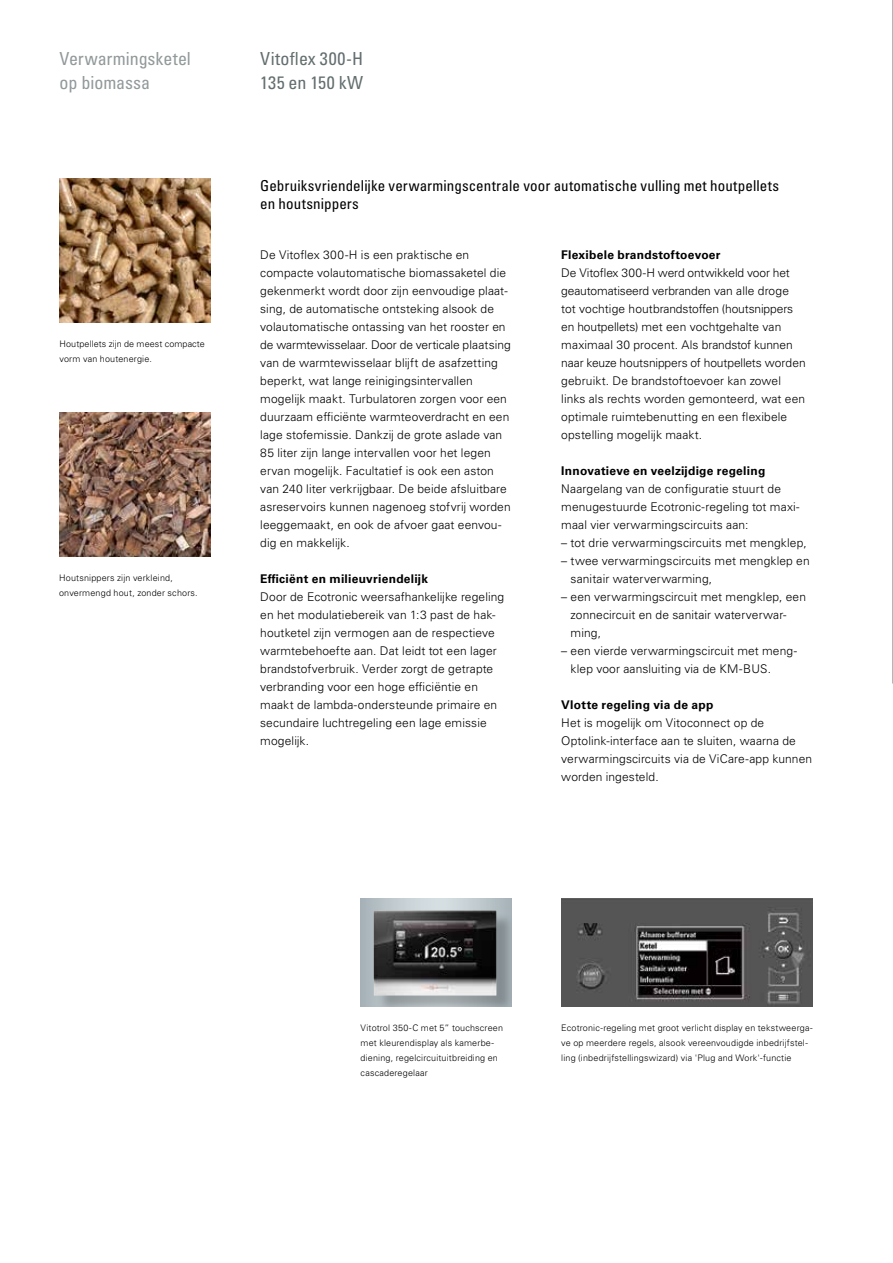
<style>
.page{position:relative;width:893px;height:1263px;background:#fff}
.page>*{position:absolute;margin:0;border:0;box-sizing:border-box;transform-origin:0 0}
.t1{font:condensed 18px/24px "Univers LTCYR 57";color:#92999a}
.t2{font:condensed 18px/24px "Univers LTCYR 57";letter-spacing:.02em;color:#636e6e}
.t3{font:condensed 15px/18px "Univers LTCYR 57";letter-spacing:.01em;color:#000}
.t4{font:300 12px/18px "Univers LTCYR 45";letter-spacing:.01em;color:#000}
.t5{font:700 12px "Univers LTCYR 65";letter-spacing:.02em;color:#000}
.t6{font:300 9px/15px "Univers LTCYR 45";letter-spacing:.02em;color:#000}
</style>
<div class="page">
<svg style="left:892px;top:0;width:1px;height:683px"></svg>
<img style="left:60px;top:179px;width:150px;height:144px">
<img style="left:60px;top:413px;width:150px;height:144px">
<svg style="left:361px;top:899px;width:150px;height:108px;background:#b7c1c6"></svg>
<div style="left:376px;top:913px;width:135px;height:94px;background:#000;opacity:.25"></div>
<img style="left:374px;top:910px;width:122px;height:85px">
<img style="left:562px;top:899px;width:250px;height:108px">
<h1 class="t1" style="left:60px;top:47px;width:133px">Verwarmingsketel op biomassa</h1>
<p class="t6" style="left:60px;top:336px;width:147px">Houtpellets zijn de meest compacte vorm van houtenergie.</p>
<p class="t6" style="left:59px;top:570px;width:140px">Houtsnippers zijn verkleind, onvermengd hout, zonder schors.</p>
<h1 class="t2" style="left:260px;top:47px;width:105px">Vitoflex 300-H<br>135 en 150 kW</h1>
<p class="t3" style="left:260px;top:176px;width:520px">Gebruiksvriendelijke verwarmingscentrale voor automatische vulling met houtpellets en houtsnippers</p>
<p class="t4" style="left:260px;top:246px;width:252px">De Vitoflex 300-H is een praktische en compacte volautomatische biomassaketel die gekenmerkt wordt door zijn eenvoudige plaat&shy;sing, de automatische ontsteking alsook de volautomatische ontassing van het rooster en de warmtewisselaar. Door de verticale plaatsing van de warmtewisselaar blijft de asafzetting beperkt, wat lange reinigingsintervallen mogelijk maakt. Turbulatoren zorgen voor een duurzaam efficiënte warmteoverdracht en een lage stofemissie. Dankzij de grote aslade van 85 liter zijn lange intervallen voor het legen ervan mogelijk. Facultatief is ook een aston van 240 liter verkrijgbaar. De beide afsluitbare asreservoirs kunnen nagenoeg stofvrij worden leeggemaakt, en ook de afvoer gaat eenvou&shy;dig en makkelijk.</p>
<p class="t5" style="left:260px;top:571px;width:169px">Efficiënt en milieuvriendelijk</p>
<p class="t4" style="left:260px;top:588px;width:246px">Door de Ecotronic weersafhankelijke regeling en het modulatiebereik van 1:3 past de hak&shy;houtketel zijn vermogen aan de respectieve warmtebehoefte aan. Dat leidt tot een lager brandstofverbruik. Verder zorgt de getrapte verbranding voor een hoge efficiëntie en maakt de lambda-ondersteunde primaire en secundaire luchtregeling een lage emissie mogelijk.</p>
<p class="t5" style="left:561px;top:247px;width:161px">Flexibele brandstoftoevoer</p>
<p class="t4" style="left:561px;top:264px;width:246px">De Vitoflex 300-H werd ontwikkeld voor het geautomatiseerd verbranden van alle droge tot vochtige houtbrandstoffen (houtsnippers en houtpellets) met een vochtgehalte van maximaal 30 procent. Als brandstof kunnen naar keuze houtsnippers of houtpellets worden gebruikt. De brandstoftoevoer kan zowel links als rechts worden gemonteerd, wat een optimale ruimtebenutting en een flexibele opstelling mogelijk maakt.</p>
<p class="t5" style="left:561px;top:463px;width:206px">Innovatieve en veelzijdige regeling</p>
<p class="t4" style="left:561px;top:480px;width:240px">Naargelang van de configuratie stuurt de menugestuurde Ecotronic-regeling tot maxi&shy;maal vier verwarmingscircuits aan:</p>
<p class="t4" style="left:561px;top:534px;width:247px">– tot drie verwarmingscircuits met mengklep,</p>
<p class="t4" style="left:571px;top:552px;width:241px;text-indent:-9px">– twee verwarmingscircuits met mengklep en sanitair waterverwarming,</p>
<p class="t4" style="left:571px;top:588px;width:237px;text-indent:-9px">– een verwarmingscircuit met mengklep, een zonnecircuit en de sanitair waterverwar&shy;ming,</p>
<p class="t4" style="left:571px;top:642px;width:228px;text-indent:-9px">– een vierde verwarmingscircuit met meng&shy;klep voor aansluiting via de KM-BUS.</p>
<p class="t5" style="left:561px;top:697px;width:154px">Vlotte regeling via de app</p>
<p class="t4" style="left:561px;top:714px;width:252px">Het is mogelijk om Vitoconnect op de Optolink-interface aan te sluiten, waarna de verwarmingscircuits via de ViCare-app kunnen worden ingesteld.</p>
<p class="t6" style="left:361px;top:1020px;width:144px">Vitotrol 350-C met 5” touchscreen met kleurendisplay als kamerbe&shy;diening, regelcircuituitbreiding en cascaderegelaar</p>
<p class="t6" style="left:561px;top:1020px;width:253px">Ecotronic-regeling met groot verlicht display en tekstweerga&shy;ve op meerdere regels, alsook vereenvoudigde inbedrijfstel&shy;ling (inbedrijfstellingswizard) via 'Plug and Work'-functie</p>
</div>
